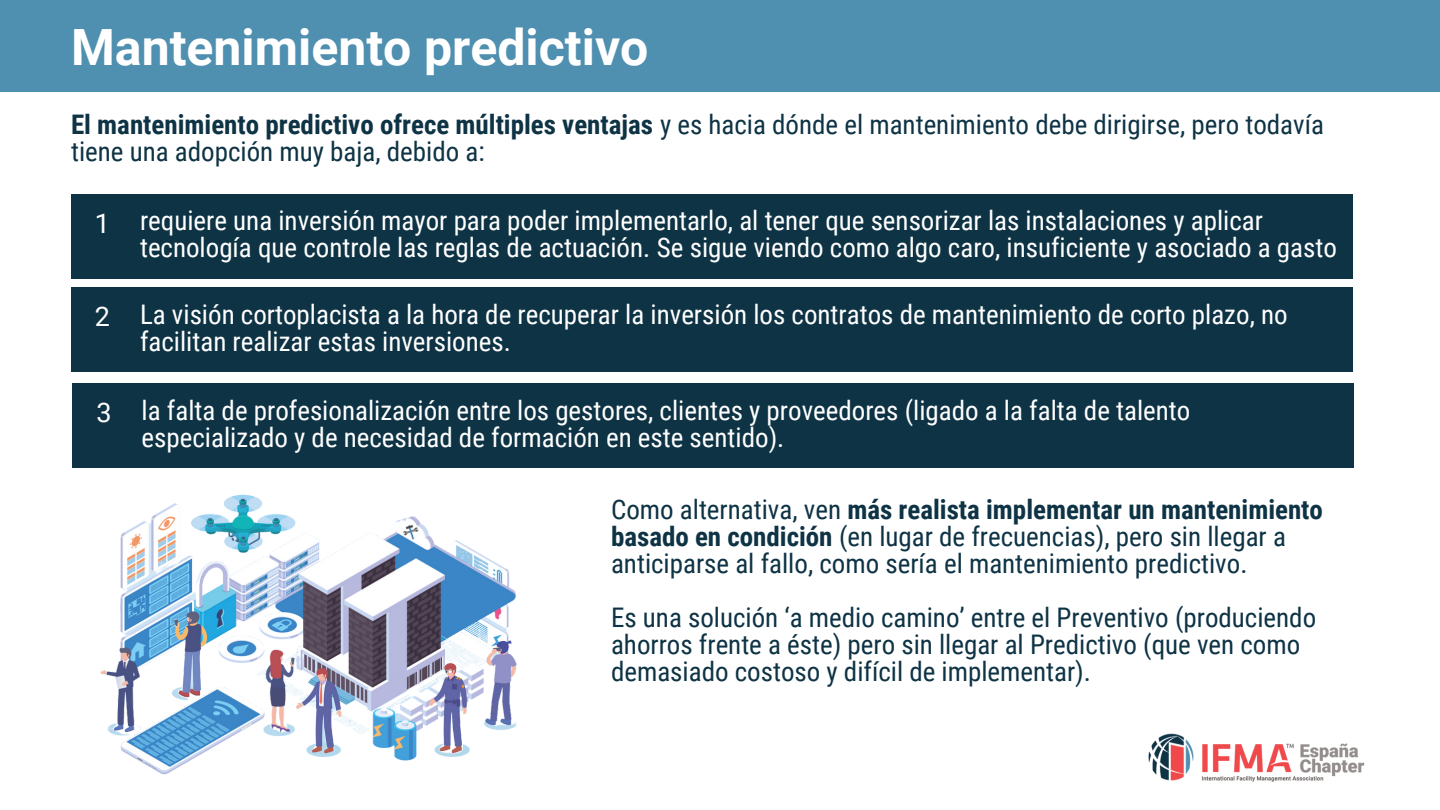
<style>
.page{position:relative;width:1440px;height:810px;background:#4f8fb0}
.page>*{position:absolute;margin:0;border:0;box-sizing:border-box;transform-origin:0 0}
.t1{font:700 50px "Roboto";color:#fff}
.t2{font:27px/27px "Roboto Condensed";color:#fff}
.t3{font:27px/27px "Roboto Condensed";color:#0e3345}
.t4{font:27px "Roboto";color:#fff}
.s1{font-weight:700}
</style>
<div class="page">
<div style="left:0;top:93px;width:1440px;height:717px;background:#fff"></div>
<img style="left:1148px;top:733px;width:217px;height:49px">
<div style="left:71px;top:194px;width:1281px;height:85px;background:#0e3345"></div>
<div style="left:71px;top:288px;width:1281px;height:84px;background:#0e3345"></div>
<div style="left:73px;top:383px;width:1281px;height:85px;background:#0e3345"></div>
<img style="left:100px;top:494px;width:417px;height:281px">
<p class="t1" style="left:71px;top:19px;width:579px">Mantenimiento predictivo</p>
<p class="t3" style="left:71px;top:111px;width:1254px"><span class="s1">El mantenimiento predictivo ofrece múltiples ventajas</span> y es hacia dónde el mantenimiento debe dirigirse, pero todavía tiene una adopción muy baja, debido a:</p>
<p class="t4" style="left:95px;top:208px;width:17px">1</p>
<p class="t2" style="left:140px;top:208px;width:1198px">requiere una inversión mayor para poder implementarlo, al tener que sensorizar las instalaciones y aplicar tecnología que controle las reglas de actuación. Se sigue viendo como algo caro, insuficiente y asociado a gasto</p>
<p class="t4" style="left:95px;top:301px;width:17px">2</p>
<p class="t2" style="left:140px;top:301px;width:1149px">La visión cortoplacista a la hora de recuperar la inversión los contratos de mantenimiento de corto plazo, no facilitan realizar estas inversiones.</p>
<p class="t4" style="left:96px;top:397px;width:17px">3</p>
<p class="t2" style="left:142px;top:397px;width:1050px">la falta de profesionalización entre los gestores, clientes y proveedores (ligado a la falta de talento especializado y de necesidad de formación en este sentido).</p>
<p class="t3" style="left:611px;top:497px;width:713px">Como alternativa, ven <span class="s1">más realista implementar un mantenimiento basado en condición</span> (en lugar de frecuencias), pero sin llegar a anticiparse al fallo, como sería el mantenimiento predictivo.</p>
<p class="t3" style="left:611px;top:605px;width:707px">Es una solución ‘a medio camino’ entre el Preventivo (produciendo ahorros frente a éste) pero sin llegar al Predictivo (que ven como demasiado costoso y difícil de implementar).</p>
</div>
